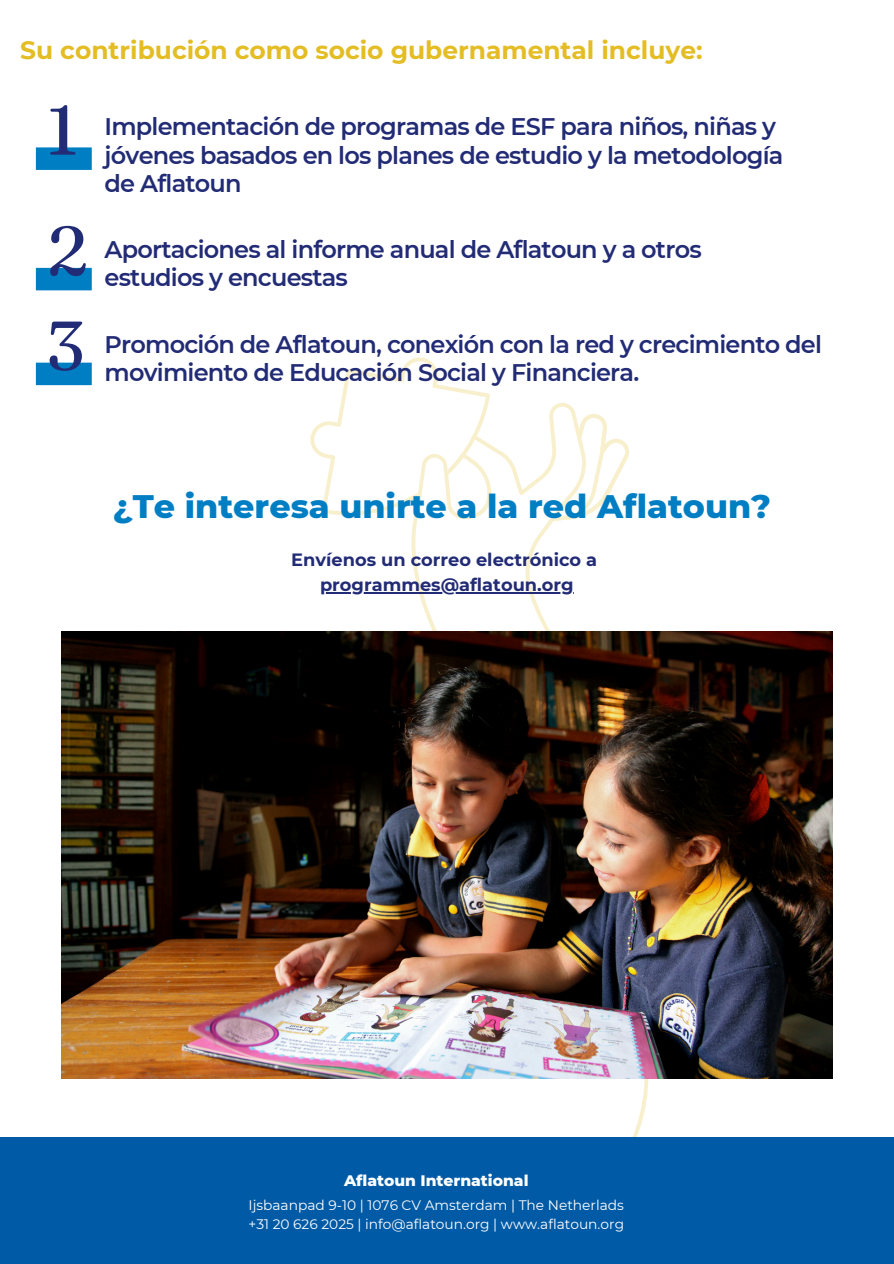
<style>
.page{position:relative;width:894px;height:1264px;background:#fff}
.page>*{position:absolute;margin:0;border:0;box-sizing:border-box;transform-origin:0 0}
.t1{font:69px "Fraunces 9 pt";color:#222b75}
.t2{font:800 33.3px "Montserrat";color:#007ec4}
.t3{font:700 24.9px "Montserrat";color:#e4bd25}
.t4{font:600 24px/28.2px "Montserrat";letter-spacing:-.035em;color:#222b75}
.t5{font:700 17.85px "Montserrat";color:#222b75}
.t6{font:800 15.45px "Montserrat";color:#fff}
.t7{font:13.8px "Montserrat";color:#fff}
</style>
<div class="page">
<svg style="left:400px;top:402px;width:327px;height:735px"></svg>
<svg style="left:550px;top:413px;width:79px;height:108px"></svg>
<svg style="left:310px;top:357px;width:180px;height:162px"></svg>
<div style="left:36px;top:147px;width:56px;height:23px;background:#007ec4"></div>
<div style="left:36px;top:268px;width:56px;height:22px;background:#007ec4"></div>
<div style="left:36px;top:362px;width:56px;height:23px;background:#007ec4"></div>
<div style="left:0;top:1137px;width:893px;height:126px;background:#005aa5"></div>
<img style="left:61px;top:631px;width:771px;height:447px">
<hr style="left:320px;top:592px;width:253px;height:1px;background:#222b75">
<h2 class="t3" style="left:20px;top:35px;width:683px">Su contribución como socio gubernamental incluye:</h2>
<p class="t1" style="left:47px;top:87px;width:33px">1</p>
<h2 class="t1" style="left:47px;top:208px;width:43px">2</h2>
<p class="t1" style="left:47px;top:302px;width:39px">3</p>
<p class="t4" style="left:105px;top:113px;width:680px">Implementación de programas de ESF para niños, niñas y jóvenes basados en los planes de estudio y la metodología de Aflatoun</p>
<p class="t4" style="left:105px;top:235px;width:598px">Aportaciones al informe anual de Aflatoun y a otros estudios y encuestas</p>
<h2 class="t4" style="left:105px;top:330px;width:718px">Promoción de Aflatoun, conexión con la red y crecimiento del movimiento de Educación Social y Financiera.</h2>
<p class="t2" style="left:113px;top:486px;width:659px">¿Te interesa unirte a la red Aflatoun?</p>
<h2 class="t5" style="left:291px;top:549px;width:307px">Envíenos un correo electrónico a</h2>
<p class="t5" style="left:320px;top:573px;width:255px">programmes@aflatoun.org</p>
<h3 class="t6" style="left:344px;top:1171px;width:186px">Aflatoun International</h3>
<p class="t7" style="left:248px;top:1196px;width:377px">Ijsbaanpad 9-10 | 1076 CV Amsterdam | The Netherlads</p>
<h1 class="t7" style="left:248px;top:1215px;width:377px">+31 20 626 2025 | info@aflatoun.org | www.aflatoun.org</h1>
</div>
